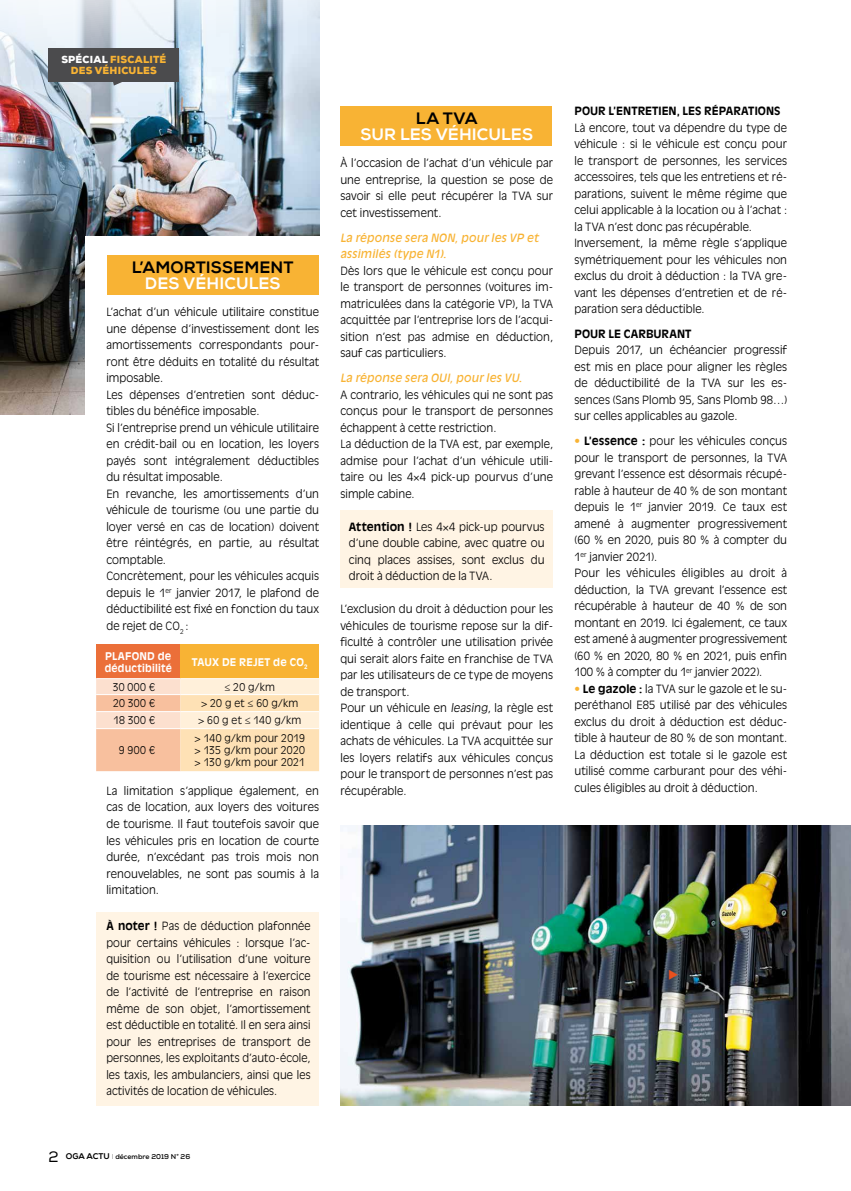
<style>
.page{position:relative;width:851px;height:1191px;background:#fff}
.page>*{position:absolute;margin:0;border:0;box-sizing:border-box;transform-origin:0 0}
.t1{font:16.5px "Nexa X Bold";letter-spacing:.005em;color:#fff}
.t2{font:16.5px "Nexa X Bold";letter-spacing:.005em;color:#000}
.t3{font:300 11.25px/16.5px "Antique Olive Std";letter-spacing:.01em;color:#000;text-align:justify}
.t4{font:italic 11.25px/16.5px "Antique Olive Std";letter-spacing:.015em;color:#f8b334}
.t5{font:700 11.25px "Antique Olive Std";color:#000}
.t6{font:300 10.5px/12px "Antique Olive Std";letter-spacing:.02em;color:#000;text-align:justify}
.t7{font:700 10.5px/12px "Antique Olive Std";letter-spacing:.02em;color:#fff}
.t8{font:900 9.9px/11.2px "Nexa";letter-spacing:.02em;color:#f8b334;text-align:center}
.t9{font:700 7.05px "Nexa";color:#000}
.s1{color:#fff}
.s2{font-weight:700}
.s3{font-weight:700;color:#f8b334}
.s4{font-weight:400;font-size:15px}
.s5{font-family:"Nexa X Bold";font-weight:400;font-size:8.25px}
.s6{font-weight:100}
</style>
<div class="page">
<div style="left:96px;top:912px;width:223px;height:194px;background:#fff4e4"></div>
<img style="left:0;top:0;width:319px;height:415px">
<div style="left:85px;top:236px;width:240px;height:343px;background:#fff"></div>
<div style="left:107px;top:255px;width:212px;height:39px;background:#f8b334"></div>
<div style="left:340px;top:106px;width:212px;height:40px;background:#f8b334"></div>
<div style="left:96px;top:644px;width:84px;height:34px;background:#eb6f39"></div>
<div style="left:180px;top:644px;width:139px;height:34px;background:#f8b334"></div>
<svg style="left:96px;top:679px;width:223px;height:92px;background:#fcdcbb"></svg>
<hr style="left:96px;top:694px;width:84px;height:1px;background:#fff">
<hr style="left:180px;top:694px;width:139px;height:1px;background:#fff">
<hr style="left:96px;top:711px;width:84px;height:1px;background:#fff">
<hr style="left:180px;top:711px;width:139px;height:1px;background:#fff">
<hr style="left:96px;top:728px;width:84px;height:1px;background:#fff">
<hr style="left:180px;top:728px;width:139px;height:1px;background:#fff">
<img style="left:340px;top:825px;width:510px;height:280px">
<div style="left:340px;top:510px;width:213px;height:78px;background:#fff4e4"></div>
<div style="left:49px;top:48px;width:130px;height:34px;background:#4b4b4d"></div>
<svg style="left:88px;top:82px;width:65px;height:4px"></svg>
<svg style="left:669px;top:969px;width:8px;height:10px"></svg>
<p class="t8" style="left:61px;top:54px;width:106px"><span class="s1">SPÉCIAL</span> FISCALITÉ<br>DES VÉHICULES</p>
<h1 class="t2" style="left:132px;top:257px;width:163px">L’AMORTISSEMENT</h1>
<h1 class="t1" style="left:145px;top:273px;width:137px">DES VÉHICULES</h1>
<p class="t3" style="left:106px;top:304px;width:214px;text-align:left">L’achat d’un véhicule utilitaire constitue une dépense d’investissement dont les amortissements correspondants pour&shy;ront être déduits en totalité du résultat imposable.<br>Les dépenses d’entretien sont déduc&shy;tibles du bénéfice imposable.<br>Si l’entreprise prend un véhicule utilitaire en crédit-bail ou en location, les loyers payés sont intégralement déductibles du résultat imposable.<br>En revanche, les amortissements d’un véhicule de tourisme (ou une partie du loyer versé en cas de location) doivent être réintégrés, en partie, au résultat comptable.<br>Concrètement, pour les véhicules acquis depuis le 1<sup>er</sup> janvier 2017, le plafond de déductibilité est fixé en fonction du taux de rejet de CO<sub>2</sub> :</p>
<p class="t7" style="left:105px;top:649px;width:68px">PLAFOND de déductibilité</p>
<p class="t7" style="left:192px;top:655px;width:117px">TAUX DE REJET de CO<sub>2</sub></p>
<p class="t6" style="left:113px;top:681px;width:44px">30 000 €</p>
<p class="t6" style="left:224px;top:681px;width:52px">≤ 20 g/km</p>
<p class="t6" style="left:113px;top:697px;width:43px">20 300 €</p>
<p class="t6" style="left:201px;top:697px;width:99px">&gt; 20 g et ≤ 60 g/km</p>
<p class="t6" style="left:113px;top:714px;width:43px">18 300 €</p>
<p class="t6" style="left:198px;top:714px;width:105px">&gt; 60 g et ≤ 140 g/km</p>
<p class="t6" style="left:119px;top:744px;width:37px">9 900 €</p>
<p class="t6" style="left:194px;top:732px;width:112px">&gt; 140 g/km pour 2019 &gt; 135 g/km pour 2020 &gt; 130 g/km pour 2021</p>
<p class="t3" style="left:106px;top:782px;width:214px">La limitation s’applique également, en cas de location, aux loyers des voitures de tourisme. Il faut toutefois savoir que les véhicules pris en location de courte durée, n’excédant pas trois mois non renouvelables, ne sont pas soumis à la limitation.</p>
<p class="t3" style="left:106px;top:917px;width:206px"><span class="s2">À noter !</span> Pas de déduction plafonnée pour certains véhicules : lorsque l’ac&shy;quisition ou l’utilisation d’une voiture de tourisme est nécessaire à l’exercice de l’activité de l’entreprise en raison même de son objet, l’amortissement est déductible en totalité. Il en sera ainsi pour les entreprises de transport de personnes, les exploitants d’auto-école, les taxis, les ambulanciers, ainsi que les activités de location de véhicules.</p>
<h1 class="t2" style="left:416px;top:108px;width:63px">LA TVA</h1>
<h1 class="t1" style="left:360px;top:125px;width:174px">SUR LES VÉHICULES</h1>
<p class="t3" style="left:340px;top:155px;width:214px">À l’occasion de l’achat d’un véhicule par une entreprise, la question se pose de savoir si elle peut récupérer la TVA sur cet investissement.</p>
<p class="t4" style="left:340px;top:229px;width:200px">La réponse sera NON, pour les VP et assimilés (type N1).</p>
<p class="t3" style="left:340px;top:262px;width:214px">Dès lors que le véhicule est conçu pour le transport de personnes (voitures im&shy;matriculées dans la catégorie VP), la TVA acquittée par l’entreprise lors de l’acqui&shy;sition n’est pas admise en déduction, sauf cas particuliers.</p>
<p class="t4" style="left:340px;top:370px;width:183px">La réponse sera OUI, pour les VU.</p>
<p class="t3" style="left:340px;top:386px;width:214px;text-align:left">A contrario, les véhicules qui ne sont pas conçus pour le transport de personnes échappent à cette restriction.<br>La déduction de la TVA est, par exemple, admise pour l’achat d’un véhicule utili&shy;taire ou les 4×4 pick-up pourvus d’une simple cabine.</p>
<p class="t3" style="left:349px;top:518px;width:197px"><span class="s2">Attention !</span> Les 4×4 pick-up pourvus d’une double cabine, avec quatre ou cinq places assises, sont exclus du droit à déduction de la TVA.</p>
<p class="t3" style="left:340px;top:601px;width:214px;text-align:left">L’exclusion du droit à déduction pour les véhicules de tourisme repose sur la dif&shy;ficulté à contrôler une utilisation privée qui serait alors faite en franchise de TVA par les utilisateurs de ce type de moyens de transport.<br>Pour un véhicule en leasing, la règle est identique à celle qui prévaut pour les achats de véhicules. La TVA acquittée sur les loyers relatifs aux véhicules conçus pour le transport de personnes n’est pas récupérable.</p>
<p class="t5" style="left:574px;top:104px;width:207px">POUR L’ENTRETIEN, LES RÉPARATIONS</p>
<p class="t3" style="left:574px;top:119px;width:214px;text-align:left">Là encore, tout va dépendre du type de véhicule : si le véhicule est conçu pour le transport de personnes, les services accessoires, tels que les entretiens et ré&shy;parations, suivent le même régime que celui applicable à la location ou à l’achat : la TVA n’est donc pas récupérable.<br>Inversement, la même règle s’applique symétriquement pour les véhicules non exclus du droit à déduction : la TVA gre&shy;vant les dépenses d’entretien et de ré&shy;paration sera déductible.</p>
<p class="t5" style="left:574px;top:327px;width:119px">POUR LE CARBURANT</p>
<p class="t3" style="left:574px;top:342px;width:214px">Depuis 2017, un échéancier progressif est mis en place pour aligner les règles de déductibilité de la TVA sur les es&shy;sences (Sans Plomb 95, Sans Plomb 98…) sur celles applicables au gazole.</p>
<p class="t3" style="left:574px;top:433px;width:214px;text-align:left"><span class="s3">•</span> <span class="s2">L’essence :</span> pour les véhicules conçus pour le transport de personnes, la TVA grevant l’essence est désormais récupé&shy;rable à hauteur de 40 % de son montant depuis le 1<sup>er</sup> janvier 2019. Ce taux est amené à augmenter progressivement (60 % en 2020, puis 80 % à compter du 1<sup>er</sup> janvier 2021).<br>Pour les véhicules éligibles au droit à déduction, la TVA grevant l’essence est récupérable à hauteur de 40 % de son montant en 2019. Ici également, ce taux est amené à augmenter progressivement (60 % en 2020, 80 % en 2021, puis enfin 100 % à compter du 1<sup>er</sup> janvier 2022).</p>
<p class="t3" style="left:574px;top:680px;width:214px"><span class="s3">•</span> <span class="s2">Le gazole :</span> la TVA sur le gazole et le su&shy;peréthanol E85 utilisé par des véhicules exclus du droit à déduction est déduc&shy;tible à hauteur de 80 % de son montant.<br>La déduction est totale si le gazole est utilisé comme carburant pour des véhi&shy;cules éligibles au droit à déduction.</p>
<p class="t9" style="left:48px;top:1152px;width:143px"><span class="s4">2</span> <span class="s5">OGA ACTU</span> <span class="s6">I</span> décembre 2019 N° 26</p>
</div>
